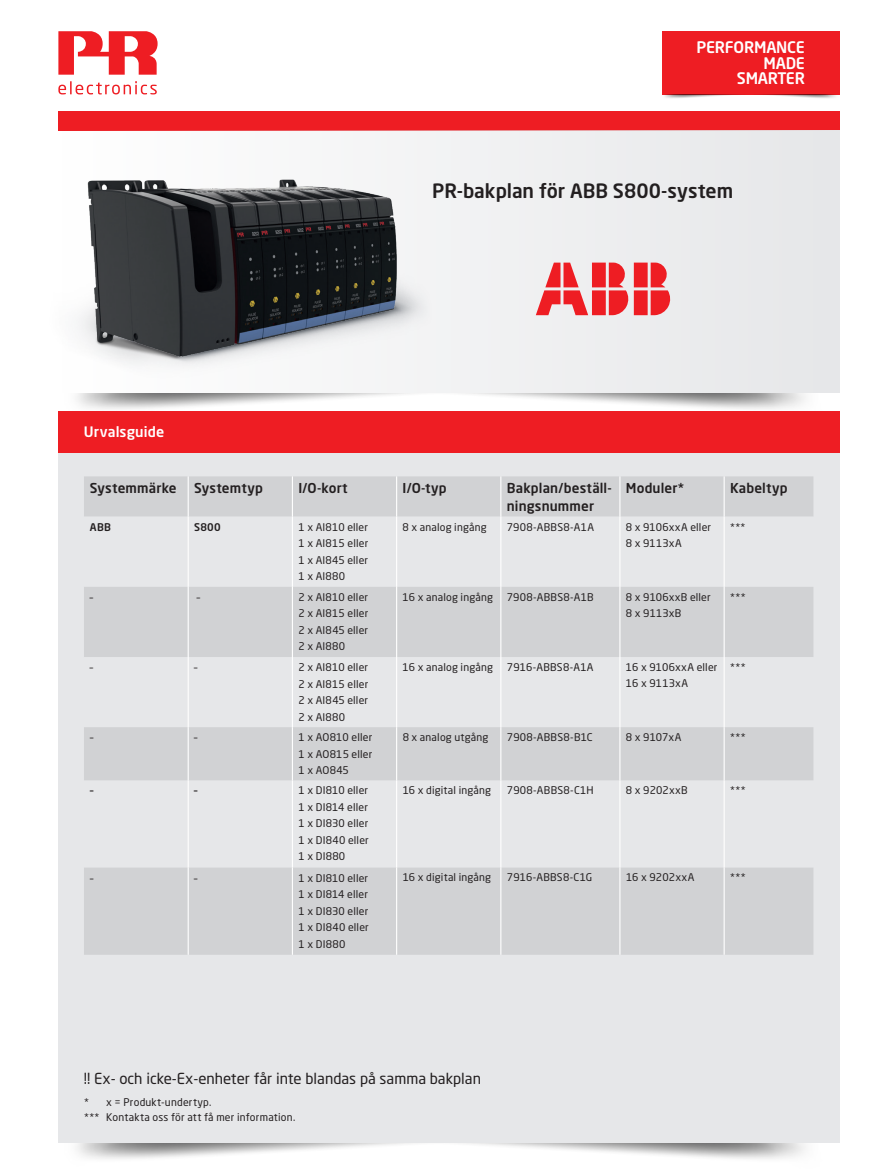
<style>
.page{position:relative;width:876px;height:1174px;background:#fff}
.page>*{position:absolute;margin:0;border:0;box-sizing:border-box;transform-origin:0 0}
.t1{font:500 19.5px "Neo Sans Pro";color:#231f20}
.t2{font:500 15.75px/15.3px "Neo Sans Pro";letter-spacing:-.015em;color:#fff;text-align:right}
.t3{font:15px "Neo Sans Pro";color:#231f20}
.t4{font:500 14.25px "Neo Sans Pro";letter-spacing:.01em;color:#fff}
.t5{font:500 13.5px/18px "Neo Sans Pro";letter-spacing:.01em;color:#231f20}
.t6{font:10.5px/16.5px "Neo Sans Pro";letter-spacing:.02em;color:#231f20;text-align:justify}
.t7{font:500 10.5px "Neo Sans Pro";letter-spacing:.025em;color:#231f20}
</style>
<div class="page">
<svg style="left:58px;top:81px;width:99px;height:13px"></svg>
<svg style="left:58px;top:31px;width:100px;height:44px"></svg>
<div style="left:58px;top:111px;width:782px;height:19px;background:#ee1d23"></div>
<div style="left:662px;top:31px;width:178px;height:63px;background:#ee1d23"></div>
<img style="left:662px;top:94px;width:178px;height:4px">
<div style="left:59px;top:452px;width:781px;height:690px;background:#e6e7e9"></div>
<div style="left:58px;top:130px;width:782px;height:263px;background:#e6e7e9"></div>
<img style="left:58px;top:393px;width:782px;height:87px">
<div style="left:59px;top:410px;width:781px;height:42px;background:#ee1d23"></div>
<img style="left:58px;top:130px;width:381px;height:273px">
<svg style="left:536px;top:262px;width:135px;height:53px"></svg>
<div style="left:84px;top:476px;width:729px;height:40px;background:#d1d2d4"></div>
<svg style="left:84px;top:587px;width:729px;height:367px;fill:#d1d2d4"></svg>
<hr style="left:188px;top:476px;width:1px;height:40px;background:#fff">
<hr style="left:292px;top:476px;width:1px;height:40px;background:#fff">
<hr style="left:396px;top:476px;width:1px;height:40px;background:#fff">
<hr style="left:500px;top:476px;width:1px;height:40px;background:#fff">
<hr style="left:619px;top:476px;width:1px;height:40px;background:#fff">
<hr style="left:724px;top:476px;width:1px;height:40px;background:#fff">
<hr style="left:188px;top:516px;width:1px;height:71px;background:#fff">
<hr style="left:292px;top:516px;width:1px;height:71px;background:#fff">
<hr style="left:396px;top:516px;width:1px;height:71px;background:#fff">
<hr style="left:500px;top:516px;width:1px;height:71px;background:#fff">
<hr style="left:619px;top:516px;width:1px;height:71px;background:#fff">
<hr style="left:724px;top:516px;width:1px;height:71px;background:#fff">
<hr style="left:188px;top:587px;width:1px;height:70px;background:#fff">
<hr style="left:292px;top:587px;width:1px;height:70px;background:#fff">
<hr style="left:396px;top:587px;width:1px;height:70px;background:#fff">
<hr style="left:500px;top:587px;width:1px;height:70px;background:#fff">
<hr style="left:619px;top:587px;width:1px;height:70px;background:#fff">
<hr style="left:724px;top:587px;width:1px;height:70px;background:#fff">
<hr style="left:188px;top:657px;width:1px;height:70px;background:#fff">
<hr style="left:292px;top:657px;width:1px;height:70px;background:#fff">
<hr style="left:396px;top:657px;width:1px;height:70px;background:#fff">
<hr style="left:500px;top:657px;width:1px;height:70px;background:#fff">
<hr style="left:619px;top:657px;width:1px;height:70px;background:#fff">
<hr style="left:724px;top:657px;width:1px;height:70px;background:#fff">
<hr style="left:188px;top:727px;width:1px;height:53px;background:#fff">
<hr style="left:292px;top:727px;width:1px;height:53px;background:#fff">
<hr style="left:396px;top:727px;width:1px;height:53px;background:#fff">
<hr style="left:500px;top:727px;width:1px;height:53px;background:#fff">
<hr style="left:619px;top:727px;width:1px;height:53px;background:#fff">
<hr style="left:724px;top:727px;width:1px;height:53px;background:#fff">
<hr style="left:188px;top:780px;width:1px;height:87px;background:#fff">
<hr style="left:292px;top:780px;width:1px;height:87px;background:#fff">
<hr style="left:396px;top:780px;width:1px;height:87px;background:#fff">
<hr style="left:500px;top:780px;width:1px;height:87px;background:#fff">
<hr style="left:619px;top:780px;width:1px;height:87px;background:#fff">
<hr style="left:724px;top:780px;width:1px;height:87px;background:#fff">
<hr style="left:188px;top:867px;width:1px;height:87px;background:#fff">
<hr style="left:292px;top:867px;width:1px;height:87px;background:#fff">
<hr style="left:396px;top:867px;width:1px;height:87px;background:#fff">
<hr style="left:500px;top:867px;width:1px;height:87px;background:#fff">
<hr style="left:619px;top:867px;width:1px;height:87px;background:#fff">
<hr style="left:724px;top:867px;width:1px;height:87px;background:#fff">
<h2 class="t2" style="left:696px;top:39px;width:110px">PERFORMANCE<br>MADE<br>SMARTER</h2>
<h3 class="t4" style="left:84px;top:423px;width:82px">Urvalsguide</h3>
<h1 class="t1" style="left:432px;top:178px;width:302px">PR-bakplan för ABB S800-system</h1>
<p class="t5" style="left:90px;top:478px;width:88px">Systemmärke</p>
<p class="t5" style="left:194px;top:478px;width:70px">Systemtyp</p>
<p class="t5" style="left:298px;top:478px;width:51px">I/O-kort</p>
<p class="t5" style="left:403px;top:478px;width:46px">I/O-typ</p>
<p class="t5" style="left:507px;top:478px;width:105px">Bakplan/beställ&shy;ningsnummer</p>
<p class="t5" style="left:626px;top:478px;width:60px">Moduler*</p>
<p class="t5" style="left:730px;top:478px;width:59px">Kabeltyp</p>
<p class="t7" style="left:90px;top:520px;width:22px">ABB</p>
<p class="t7" style="left:194px;top:520px;width:28px">S800</p>
<p class="t6" style="left:298px;top:518px;width:71px">1 x AI810 eller 1 x AI815 eller 1 x AI845 eller 1 x AI880</p>
<p class="t6" style="left:403px;top:518px;width:86px">8 x analog ingång</p>
<p class="t6" style="left:507px;top:518px;width:89px">7908-ABBS8-A1A</p>
<p class="t6" style="left:626px;top:518px;width:87px">8 x 9106xxA eller<br>8 x 9113xA</p>
<p class="t6" style="left:730px;top:518px;width:17px">***</p>
<p class="t6" style="left:90px;top:588px;width:5px">–</p>
<p class="t6" style="left:197px;top:588px;width:5px">–</p>
<p class="t6" style="left:298px;top:588px;width:71px">2 x AI810 eller 2 x AI815 eller 2 x AI845 eller 2 x AI880</p>
<p class="t6" style="left:403px;top:588px;width:92px">16 x analog ingång</p>
<p class="t6" style="left:507px;top:588px;width:88px">7908-ABBS8-A1B</p>
<p class="t6" style="left:626px;top:588px;width:86px">8 x 9106xxB eller<br>8 x 9113xB</p>
<p class="t6" style="left:730px;top:588px;width:17px">***</p>
<p class="t6" style="left:90px;top:658px;width:5px">–</p>
<p class="t6" style="left:194px;top:658px;width:5px">–</p>
<p class="t6" style="left:298px;top:658px;width:71px">2 x AI810 eller 2 x AI815 eller 2 x AI845 eller 2 x AI880</p>
<p class="t6" style="left:403px;top:658px;width:92px">16 x analog ingång</p>
<p class="t6" style="left:507px;top:658px;width:88px">7916-ABBS8-A1A</p>
<p class="t6" style="left:626px;top:658px;width:93px">16 x 9106xxA eller<br>16 x 9113xA</p>
<p class="t6" style="left:730px;top:658px;width:17px">***</p>
<p class="t6" style="left:90px;top:729px;width:5px">–</p>
<p class="t6" style="left:194px;top:729px;width:5px">–</p>
<p class="t6" style="left:298px;top:729px;width:75px">1 x AO810 eller 1 x AO815 eller 1 x AO845</p>
<p class="t6" style="left:403px;top:729px;width:87px">8 x analog utgång</p>
<p class="t6" style="left:507px;top:729px;width:87px">7908-ABBS8-B1C</p>
<p class="t6" style="left:626px;top:729px;width:57px">8 x 9107xA</p>
<p class="t6" style="left:730px;top:729px;width:17px">***</p>
<p class="t7" style="left:90px;top:784px;width:5px">–</p>
<p class="t7" style="left:194px;top:784px;width:5px">–</p>
<p class="t6" style="left:298px;top:782px;width:72px">1 x DI810 eller 1 x DI814 eller 1 x DI830 eller 1 x DI840 eller 1 x DI880</p>
<p class="t6" style="left:403px;top:782px;width:90px">16 x digital ingång</p>
<p class="t6" style="left:507px;top:782px;width:88px">7908-ABBS8-C1H</p>
<p class="t6" style="left:626px;top:782px;width:63px">8 x 9202xxB</p>
<p class="t6" style="left:730px;top:782px;width:17px">***</p>
<p class="t6" style="left:90px;top:869px;width:5px">–</p>
<p class="t6" style="left:194px;top:869px;width:5px">–</p>
<p class="t6" style="left:298px;top:869px;width:72px">1 x DI810 eller 1 x DI814 eller 1 x DI830 eller 1 x DI840 eller 1 x DI880</p>
<p class="t6" style="left:403px;top:869px;width:90px">16 x digital ingång</p>
<p class="t6" style="left:507px;top:869px;width:87px">7916-ABBS8-C1G</p>
<p class="t6" style="left:626px;top:869px;width:70px">16 x 9202xxA</p>
<p class="t6" style="left:730px;top:869px;width:17px">***</p>
<h3 class="t3" style="left:84px;top:1069px;width:399px">!! Ex- och icke-Ex-enheter får inte blandas på samma bakplan</h3>
<p class="t6" style="left:84px;top:1095px;width:213px;line-height:15px">* x = Produkt-undertyp.<br>*** Kontakta oss för att få mer information.</p>
</div>
